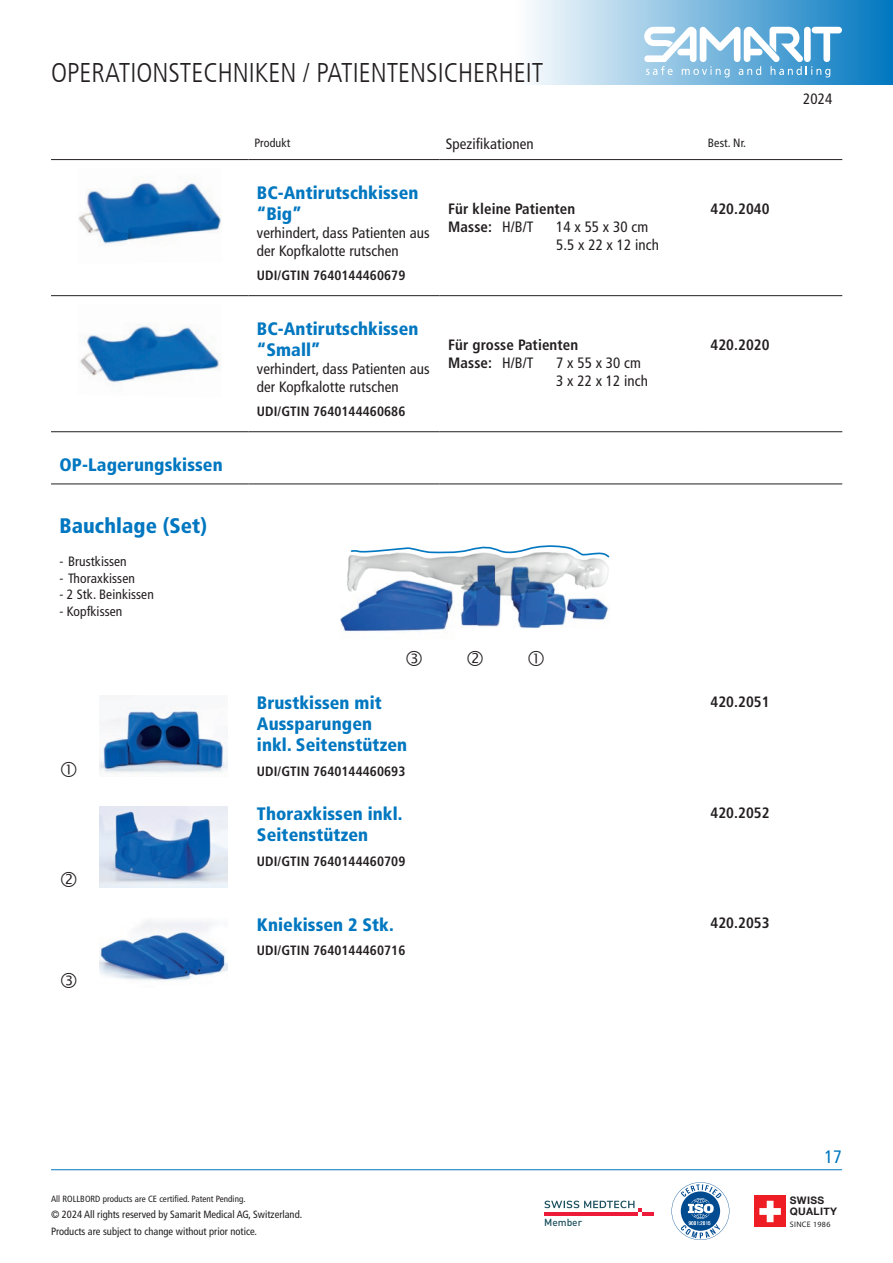
<style>
.page{position:relative;width:893px;height:1263px;background:#fff}
.page>*{position:absolute;margin:0;border:0;box-sizing:border-box;transform-origin:0 0}
.t1{font:300 condensed 27px "Frutiger LT Com";color:#231f20}
.t2{font:900 condensed 21px "Frutiger LT Com";letter-spacing:.005em;color:#0077c0}
.t3{font:900 condensed 18px/21px "Frutiger LT Com";letter-spacing:.005em;color:#0077c0}
.t4{font:condensed 18px "Frutiger LT Com";color:#0077c0}
.t5{font:condensed 15px/18px "Frutiger LT Com";letter-spacing:.005em;color:#231f20}
.t6{font:700 condensed 15px/18px "Frutiger LT Com";letter-spacing:.005em;color:#231f20}
.t7{font:700 condensed 13.5px "Frutiger LT Com";letter-spacing:.005em;color:#231f20}
.t8{font:condensed 13.5px "Frutiger LT Com";letter-spacing:.005em;color:#231f20}
.t9{font:condensed 12px "Frutiger LT Com";letter-spacing:.005em;color:#231f20}
.t10{font:condensed 10.5px/16.5px "Frutiger LT Com";color:#231f20}
.t11{font:700 10.35px/11.1px "Helvetica Neue";letter-spacing:.03em;color:#231f20}
.t12{font:500 10.2px "DIN Pro";color:#1f515f}
.t13{font:condensed 9px "Frutiger LT Com";letter-spacing:.005em;color:#231f20}
.t14{font:7.95px "Myriad Pro";letter-spacing:.04em;color:#231f20}
.s1{font-weight:400}
</style>
<div class="page">
<hr style="left:51px;top:1169px;width:791px;height:1px;background:#0077c0">
<div style="left:517px;top:0;width:376px;height:85px;background:linear-gradient(to right,#fdfdfe,#0278c0)"></div>
<svg style="left:644px;top:27px;width:198px;height:50px"></svg>
<div style="left:754px;top:1196px;width:32px;height:31px;background:#ee1d23"></div>
<svg style="left:759px;top:1201px;width:22px;height:21px"></svg>
<svg style="left:544px;top:1200px;width:110px;height:15px"></svg>
<svg style="left:671px;top:1182px;width:58px;height:58px"></svg>
<hr style="left:51px;top:295px;width:197px;height:1px;background:#231f20">
<hr style="left:248px;top:295px;width:192px;height:1px;background:#231f20">
<hr style="left:440px;top:295px;width:262px;height:1px;background:#231f20">
<hr style="left:702px;top:295px;width:140px;height:1px;background:#231f20">
<hr style="left:51px;top:431px;width:197px;height:1px;background:#231f20">
<hr style="left:248px;top:431px;width:192px;height:1px;background:#231f20">
<hr style="left:440px;top:431px;width:262px;height:1px;background:#231f20">
<hr style="left:702px;top:431px;width:140px;height:1px;background:#231f20">
<hr style="left:51px;top:484px;width:197px;height:1px;background:#231f20">
<hr style="left:248px;top:484px;width:192px;height:1px;background:#231f20">
<hr style="left:440px;top:484px;width:262px;height:1px;background:#231f20">
<hr style="left:702px;top:484px;width:140px;height:1px;background:#231f20">
<hr style="left:51px;top:159px;width:197px;height:1px;background:#231f20">
<hr style="left:248px;top:159px;width:192px;height:1px;background:#231f20">
<hr style="left:440px;top:159px;width:262px;height:1px;background:#231f20">
<hr style="left:702px;top:159px;width:140px;height:1px;background:#231f20">
<img style="left:78px;top:182px;width:143px;height:64px">
<img style="left:80px;top:326px;width:140px;height:57px">
<img style="left:341px;top:601px;width:269px;height:31px">
<img style="left:100px;top:705px;width:127px;height:70px">
<img style="left:100px;top:806px;width:127px;height:81px">
<img style="left:100px;top:920px;width:127px;height:61px">
<img style="left:347px;top:557px;width:262px;height:44px">
<svg style="left:349px;top:545px;width:261px;height:14px"></svg>
<h1 class="t1" style="left:51px;top:57px;width:494px">OPERATIONSTECHNIKEN / PATIENTENSICHERHEIT</h1>
<p class="t9" style="left:254px;top:136px;width:37px">Produkt</p>
<p class="t5" style="left:446px;top:135px;width:90px">Spezifikationen</p>
<p class="t9" style="left:708px;top:136px;width:40px">Best. Nr.</p>
<p class="t3" style="left:257px;top:182px;width:163px">BC-Antirutschkissen “Big”</p>
<p class="t5" style="left:257px;top:223px;width:174px">verhindert, dass Patienten aus der Kopfkalotte rutschen</p>
<p class="t7" style="left:257px;top:268px;width:150px">UDI/GTIN 7640144460679</p>
<p class="t6" style="left:448px;top:200px;width:129px">Für kleine Patienten<br>Masse: <span class="s1">H/B/T</span></p>
<p class="t6" style="left:710px;top:200px;width:61px">420.2040</p>
<p class="t5" style="left:556px;top:218px;width:104px">14 x 55 x 30 cm<br>5.5 x 22 x 12 inch</p>
<p class="t3" style="left:60px;top:454px;width:165px">OP-Lagerungskissen</p>
<h2 class="t2" style="left:60px;top:513px;width:149px">Bauchlage (Set)</h2>
<p class="t8" style="left:60px;top:554px;width:69px">- Brustkissen</p>
<p class="t8" style="left:60px;top:570px;width:77px">- Thoraxkissen</p>
<p class="t8" style="left:60px;top:587px;width:96px">- 2 Stk. Beinkissen</p>
<p class="t8" style="left:60px;top:603px;width:64px">- Kopfkissen</p>
<p class="t3" style="left:257px;top:318px;width:163px">BC-Antirutschkissen “Small”</p>
<p class="t5" style="left:257px;top:360px;width:174px">verhindert, dass Patienten aus der Kopfkalotte rutschen</p>
<p class="t7" style="left:257px;top:404px;width:150px">UDI/GTIN 7640144460686</p>
<p class="t6" style="left:448px;top:336px;width:131px">Für grosse Patienten<br>Masse: <span class="s1">H/B/T</span></p>
<p class="t5" style="left:556px;top:354px;width:93px">7 x 55 x 30 cm<br>3 x 22 x 12 inch</p>
<p class="t3" style="left:257px;top:693px;width:152px">Brustkissen mit<br>Aussparungen inkl. Seitenstützen</p>
<p class="t7" style="left:257px;top:763px;width:150px">UDI/GTIN 7640144460693</p>
<p class="t3" style="left:257px;top:803px;width:147px">Thoraxkissen inkl.<br>Seitenstützen</p>
<p class="t7" style="left:257px;top:853px;width:150px">UDI/GTIN 7640144460709</p>
<p class="t3" style="left:257px;top:914px;width:138px">Kniekissen 2 Stk.</p>
<p class="t7" style="left:257px;top:942px;width:150px">UDI/GTIN 7640144460716</p>
<p class="t6" style="left:710px;top:336px;width:61px">420.2020</p>
<p class="t6" style="left:710px;top:693px;width:61px">420.2051</p>
<p class="t6" style="left:710px;top:803px;width:61px">420.2052</p>
<p class="t6" style="left:710px;top:914px;width:61px">420.2053</p>
<p class="t5" style="left:803px;top:90px;width:31px">2024</p>
<p class="t4" style="left:825px;top:1147px;width:19px">17</p>
<p class="t13" style="left:51px;top:1193px;width:196px">All ROLLBORD products are CE certified. Patent Pending.</p>
<p class="t10" style="left:51px;top:1206px;width:253px">© 2024 All rights reserved by Samarit Medical AG, Switzerland.<br>Products are subject to change without prior notice.</p>
<p class="t11" style="left:790px;top:1195px;width:49px">SWISS<br>QUALITY</p>
<p class="t12" style="left:544px;top:1214px;width:40px">Member</p>
<p class="t14" style="left:790px;top:1219px;width:42px">SINCE 1986</p>
</div>
